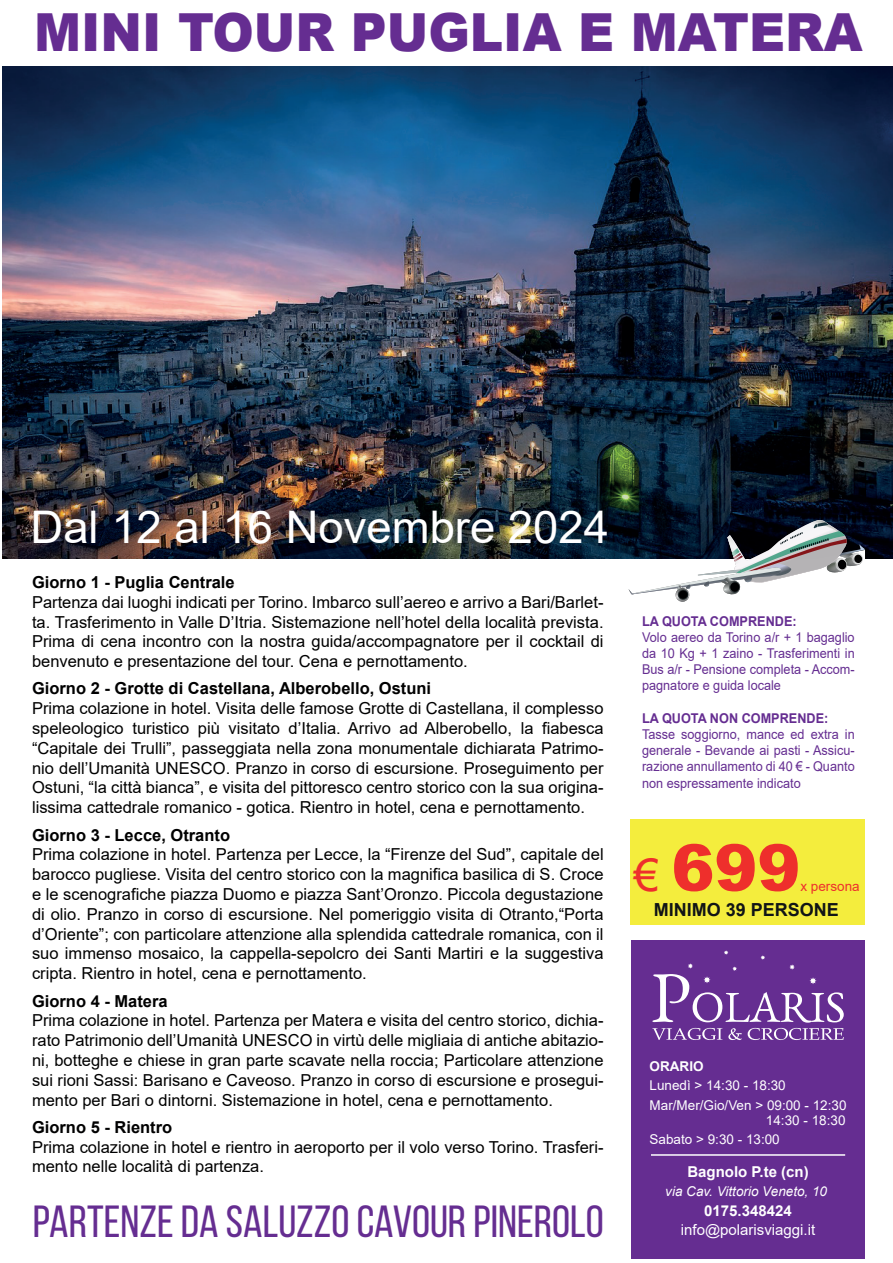
<style>
.page{position:relative;width:893px;height:1263px;background:#fff}
.page>*{position:absolute;margin:0;border:0;box-sizing:border-box;transform-origin:0 0}
.t1{font:900 64.5px "Arial";color:#ee2f2c}
.t2{font:900 52.5px "Arial";color:#652d91;scale:.95 1}
.t3{font:45px "Bebas Neue";color:#652d91}
.t4{font:45px "Arial";color:#fff}
.t5{font:700 18px "Arial";color:#111416}
.t6{font:16.5px/19.8px "Arial";color:#000001;text-align:justify}
.t7{font:700 16.5px "Arial";color:#000001}
.t8{font:700 15px "Arial";color:#fff}
.t9{font:15px "Arial";color:#fff}
.t10{font:13.5px/16.2px "Arial";color:#652d91;text-align:justify;scale:.94 1}
.t11{font:13.5px/19.5px "Arial";color:#fff}
.t12{font:700 13.5px "Arial";color:#652d91;scale:.94 1}
.t13{font:italic 13.5px "Arial";color:#fff}
.t14{font:13.5px "Arial";color:#ee2f2c}
.t15{font:700 13.5px "Arial";color:#fff}
.s1{font-weight:400;font-size:45px}
</style>
<div class="page">
<img style="left:2px;top:66px;width:891px;height:492px">
<svg style="left:628px;top:520px;width:237px;height:82px"></svg>
<div style="left:631px;top:939px;width:234px;height:319px;background:#652d91"></div>
<svg style="left:652px;top:950px;width:192px;height:90px"></svg>
<hr style="left:651px;top:1154px;width:194px;height:2px;background:#fff">
<div style="left:630px;top:819px;width:235px;height:106px;background:#f4ed3d"></div>
<h2 class="t2" style="left:34px;top:-6px;width:874px">MINI TOUR PUGLIA E MATERA</h2>
<h3 class="t4" style="left:31px;top:496px;width:580px">Dal 12 al 16 Novembre 2024</h3>
<p class="t7" style="left:32px;top:570px;width:204px">Giorno 1 - Puglia Centrale</p>
<p class="t6" style="left:32px;top:592px;width:573px">Partenza dai luoghi indicati per Torino. Imbarco sull’aereo e arrivo a Bari/Barlet&shy;ta. Trasferimento in Valle D’Itria. Sistemazione nell’hotel della località prevista.<br>Prima di cena incontro con la nostra guida/accompagnatore per il cocktail di benvenuto e presentazione del tour. Cena e pernottamento.</p>
<p class="t7" style="left:32px;top:677px;width:401px">Giorno 2 - Grotte di Castellana, Alberobello, Ostuni</p>
<p class="t6" style="left:32px;top:698px;width:573px">Prima colazione in hotel. Visita delle famose Grotte di Castellana, il complesso speleologico turistico più visitato d’Italia. Arrivo ad Alberobello, la fiabesca “Capitale dei Trulli”, passeggiata nella zona monumentale dichiarata Patrimo&shy;nio dell’Umanità UNESCO. Pranzo in corso di escursione. Proseguimento per Ostuni, “la città bianca”, e visita del pittoresco centro storico con la sua origina&shy;lissima cattedrale romanico - gotica. Rientro in hotel, cena e pernottamento.</p>
<p class="t7" style="left:32px;top:823px;width:200px">Giorno 3 - Lecce, Otranto</p>
<p class="t6" style="left:32px;top:844px;width:573px">Prima colazione in hotel. Partenza per Lecce, la “Firenze del Sud”, capitale del barocco pugliese. Visita del centro storico con la magnifica basilica di S. Croce e le scenografiche piazza Duomo e piazza Sant’Oronzo. Piccola degustazione di olio. Pranzo in corso di escursione. Nel pomeriggio visita di Otranto,“Porta d’Oriente”; con particolare attenzione alla splendida cattedrale romanica, con il suo immenso mosaico, la cappella-sepolcro dei Santi Martiri e la suggestiva cripta. Rientro in hotel, cena e pernottamento.</p>
<p class="t7" style="left:32px;top:989px;width:137px">Giorno 4 - Matera</p>
<p class="t6" style="left:32px;top:1010px;width:573px">Prima colazione in hotel. Partenza per Matera e visita del centro storico, dichia&shy;rato Patrimonio dell’Umanità UNESCO in virtù delle migliaia di antiche abitazio&shy;ni, botteghe e chiese in gran parte scavate nella roccia; Particolare attenzione sui rioni Sassi: Barisano e Caveoso. Pranzo in corso di escursione e prosegui&shy;mento per Bari o dintorni. Sistemazione in hotel, cena e pernottamento.</p>
<p class="t7" style="left:32px;top:1115px;width:142px">Giorno 5 - Rientro</p>
<p class="t6" style="left:32px;top:1137px;width:573px">Prima colazione in hotel e rientro in aeroporto per il volo verso Torino. Trasferi&shy;mento nelle località di partenza.</p>
<h3 class="t3" style="left:33px;top:1197px;width:572px">PARTENZE DA SALUZZO CAVOUR PINEROLO</h3>
<p class="t12" style="left:642px;top:611px;width:166px">LA QUOTA COMPRENDE:</p>
<p class="t10" style="left:642px;top:629px;width:228px">Volo aereo da Torino a/r + 1 bagaglio da 10 Kg + 1 zaino - Trasferimenti in Bus a/r - Pensione completa - Accom&shy;pagnatore e guida locale</p>
<p class="t12" style="left:642px;top:708px;width:200px">LA QUOTA NON COMPRENDE:</p>
<p class="t10" style="left:642px;top:726px;width:228px">Tasse soggiorno, mance ed extra in generale - Bevande ai pasti - Assicu&shy;razione annullamento di 40 € - Quanto non espressamente indicato</p>
<h1 class="t1" style="left:634px;top:821px;width:168px"><span class="s1">€</span> 699</h1>
<p class="t14" style="left:800px;top:877px;width:61px">x persona</p>
<p class="t5" style="left:654px;top:897px;width:187px">MINIMO 39 PERSONE</p>
<p class="t15" style="left:650px;top:1056px;width:55px">ORARIO</p>
<p class="t11" style="left:650px;top:1075px;width:198px">Lunedì &gt; 14:30 - 18:30<br>Mar/Mer/Gio/Ven &gt; 09:00 - 12:30</p>
<p class="t11" style="left:650px;top:1110px;width:197px;text-indent:116px">14:30 - 18:30<br>Sabato &gt; 9:30 - 13:00</p>
<p class="t8" style="left:687px;top:1161px;width:123px">Bagnolo P.te (cn)</p>
<p class="t13" style="left:665px;top:1183px;width:163px">via Cav. Vittorio Veneto, 10</p>
<p class="t8" style="left:704px;top:1200px;width:89px">0175.348424</p>
<p class="t9" style="left:681px;top:1220px;width:136px">info@polarisviaggi.it</p>
</div>
